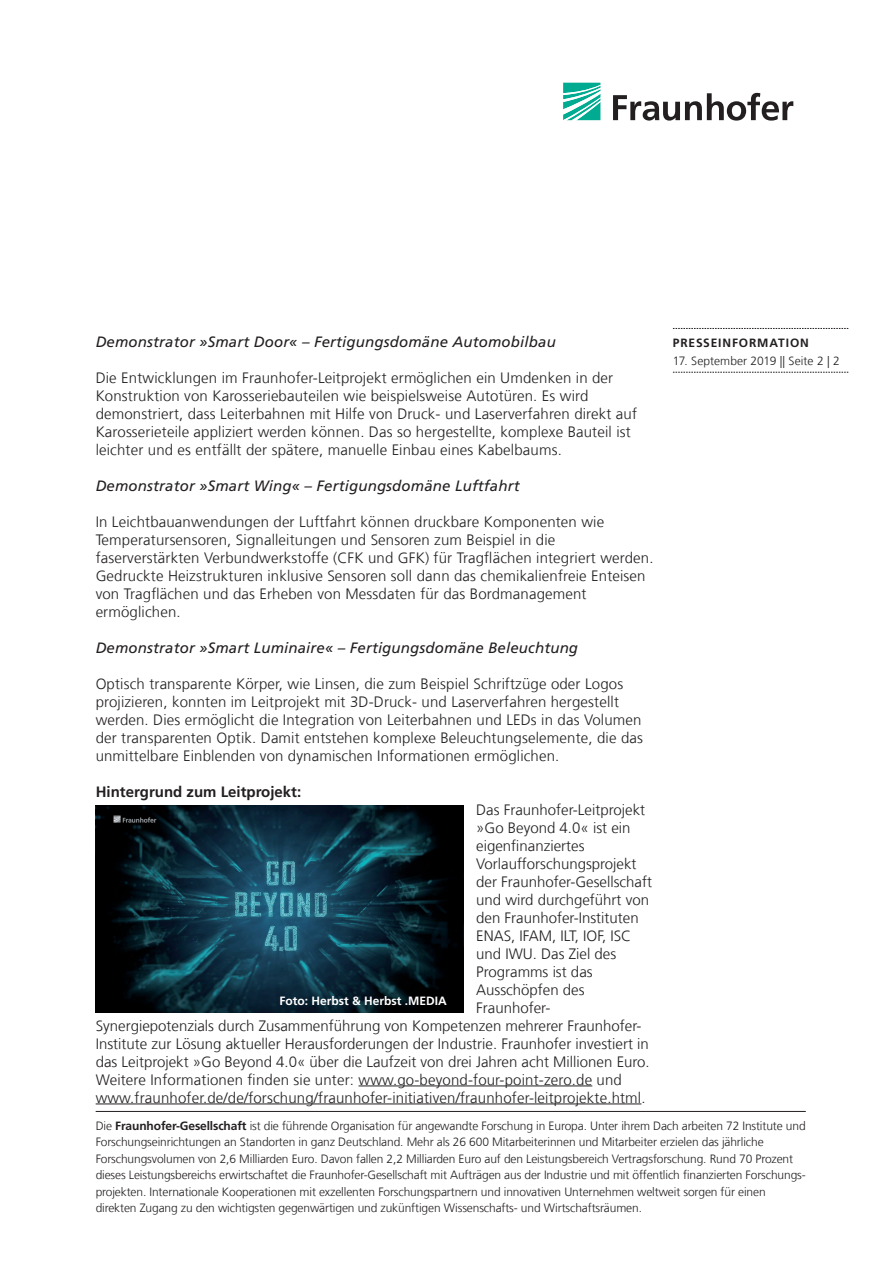
<style>
.page{position:relative;width:893px;height:1263px;background:#fff}
.page>*{position:absolute;margin:0;border:0;box-sizing:border-box;transform-origin:0 0}
.t1{font:300 15px/18px "Frutiger LT Com";letter-spacing:.01em;color:#231f20}
.t2{font:italic 15px "Frutiger LT Com";letter-spacing:.01em;color:#231f20}
.t3{font:700 15px "Frutiger LT Com";color:#231f20}
.t4{font:300 12px/16.5px "Frutiger LT Com";letter-spacing:-.01em;color:#231f20}
.t5{font:700 12px "Frutiger LT Com";color:#fff}
.t6{font:700 12px "Frutiger LT Com";letter-spacing:.07em;color:#231f20}
.s1{font-weight:700}
</style>
<div class="page">
<hr style="left:359px;top:1085px;width:233px;height:1px;background:#231f20">
<hr style="left:96px;top:1103px;width:545px;height:1px;background:#231f20">
<svg style="left:563px;top:83px;width:37px;height:37px"></svg>
<svg style="left:613px;top:93px;width:180px;height:28px"></svg>
<svg style="left:673px;top:328px;width:175px;height:1px"></svg>
<svg style="left:673px;top:372px;width:175px;height:1px"></svg>
<hr style="left:96px;top:1111px;width:710px;height:1px;background:#231f20">
<img style="left:96px;top:806px;width:367px;height:207px">
<p class="t2" style="left:96px;top:333px;width:462px">Demonstrator »Smart Door« – Fertigungsdomäne Automobilbau</p>
<p class="t1" style="left:96px;top:369px;width:543px">Die Entwicklungen im Fraunhofer-Leitprojekt ermöglichen ein Umdenken in der Konstruktion von Karosseriebauteilen wie beispielsweise Autotüren. Es wird demonstriert, dass Leiterbahnen mit Hilfe von Druck- und Laserverfahren direkt auf Karosserieteile appliziert werden können. Das so hergestellte, komplexe Bauteil ist leichter und es entfällt der spätere, manuelle Einbau eines Kabelbaums.</p>
<p class="t2" style="left:96px;top:477px;width:425px">Demonstrator »Smart Wing« – Fertigungsdomäne Luftfahrt</p>
<p class="t1" style="left:96px;top:513px;width:559px">In Leichtbauanwendungen der Luftfahrt können druckbare Komponenten wie Temperatursensoren, Signalleitungen und Sensoren zum Beispiel in die faserverstärkten Verbundwerkstoffe (CFK und GFK) für Tragflächen integriert werden.<br>Gedruckte Heizstrukturen inklusive Sensoren soll dann das chemikalienfreie Enteisen von Tragflächen und das Erheben von Messdaten für das Bordmanagement ermöglichen.</p>
<p class="t2" style="left:96px;top:639px;width:484px">Demonstrator »Smart Luminaire« – Fertigungsdomäne Beleuchtung</p>
<p class="t1" style="left:96px;top:675px;width:549px">Optisch transparente Körper, wie Linsen, die zum Beispiel Schriftzüge oder Logos projizieren, konnten im Leitprojekt mit 3D-Druck- und Laserverfahren hergestellt werden. Dies ermöglicht die Integration von Leiterbahnen und LEDs in das Volumen der transparenten Optik. Damit entstehen komplexe Beleuchtungselemente, die das unmittelbare Einblenden von dynamischen Informationen ermöglichen.</p>
<p class="t3" style="left:96px;top:783px;width:207px">Hintergrund zum Leitprojekt:</p>
<p class="t1" style="left:476px;top:801px;width:170px">Das Fraunhofer-Leitprojekt</p>
<p class="t1" style="left:476px;top:819px;width:156px">»Go Beyond 4.0« ist ein</p>
<p class="t1" style="left:476px;top:837px;width:110px">eigenfinanziertes</p>
<p class="t1" style="left:476px;top:855px;width:162px">Vorlaufforschungsprojekt</p>
<p class="t1" style="left:476px;top:873px;width:177px">der Fraunhofer-Gesellschaft</p>
<p class="t1" style="left:476px;top:891px;width:174px">und wird durchgeführt von</p>
<p class="t1" style="left:476px;top:909px;width:164px">den Fraunhofer-Instituten</p>
<p class="t1" style="left:476px;top:927px;width:157px">ENAS, IFAM, ILT, IOF, ISC</p>
<p class="t1" style="left:476px;top:945px;width:142px">und IWU. Das Ziel des</p>
<p class="t1" style="left:476px;top:963px;width:118px">Programms ist das</p>
<p class="t1" style="left:476px;top:981px;width:110px">Ausschöpfen des</p>
<p class="t1" style="left:476px;top:999px;width:76px">Fraunhofer-</p>
<p class="t1" style="left:96px;top:1017px;width:547px">Synergiepotenzials durch Zusammenführung von Kompetenzen mehrerer Fraunhofer-</p>
<p class="t1" style="left:96px;top:1035px;width:555px">Institute zur Lösung aktueller Herausforderungen der Industrie. Fraunhofer investiert in</p>
<p class="t1" style="left:96px;top:1053px;width:556px">das Leitprojekt »Go Beyond 4.0« über die Laufzeit von drei Jahren acht Millionen Euro.</p>
<p class="t1" style="left:96px;top:1071px;width:528px">Weitere Informationen finden sie unter: www.go-beyond-four-point-zero.de und</p>
<p class="t1" style="left:96px;top:1089px;width:551px">www.fraunhofer.de/de/forschung/fraunhofer-initiativen/fraunhofer-leitprojekte.html.</p>
<p class="t5" style="left:280px;top:993px;width:169px">Foto: Herbst &amp; Herbst .MEDIA</p>
<p class="t6" style="left:673px;top:335px;width:138px">PRESSEINFORMATION</p>
<p class="t4" style="left:673px;top:352px;width:168px">17. September 2019 || Seite 2 | 2</p>
<p class="t4" style="left:96px;top:1117px;width:712px">Die <span class="s1">Fraunhofer-Gesellschaft</span> ist die führende Organisation für angewandte Forschung in Europa. Unter ihrem Dach arbeiten 72 Institute und Forschungseinrichtungen an Standorten in ganz Deutschland. Mehr als 26 600 Mitarbeiterinnen und Mitarbeiter erzielen das jährliche Forschungsvolumen von 2,6 Milliarden Euro. Davon fallen 2,2 Milliarden Euro auf den Leistungsbereich Vertragsforschung. Rund 70 Prozent dieses Leistungsbereichs erwirtschaftet die Fraunhofer-Gesellschaft mit Aufträgen aus der Industrie und mit öffentlich finanzierten Forschungs&shy;projekten. Internationale Kooperationen mit exzellenten Forschungspartnern und innovativen Unternehmen weltweit sorgen für einen direkten Zugang zu den wichtigsten gegenwärtigen und zukünftigen Wissenschafts- und Wirtschaftsräumen.</p>
</div>
